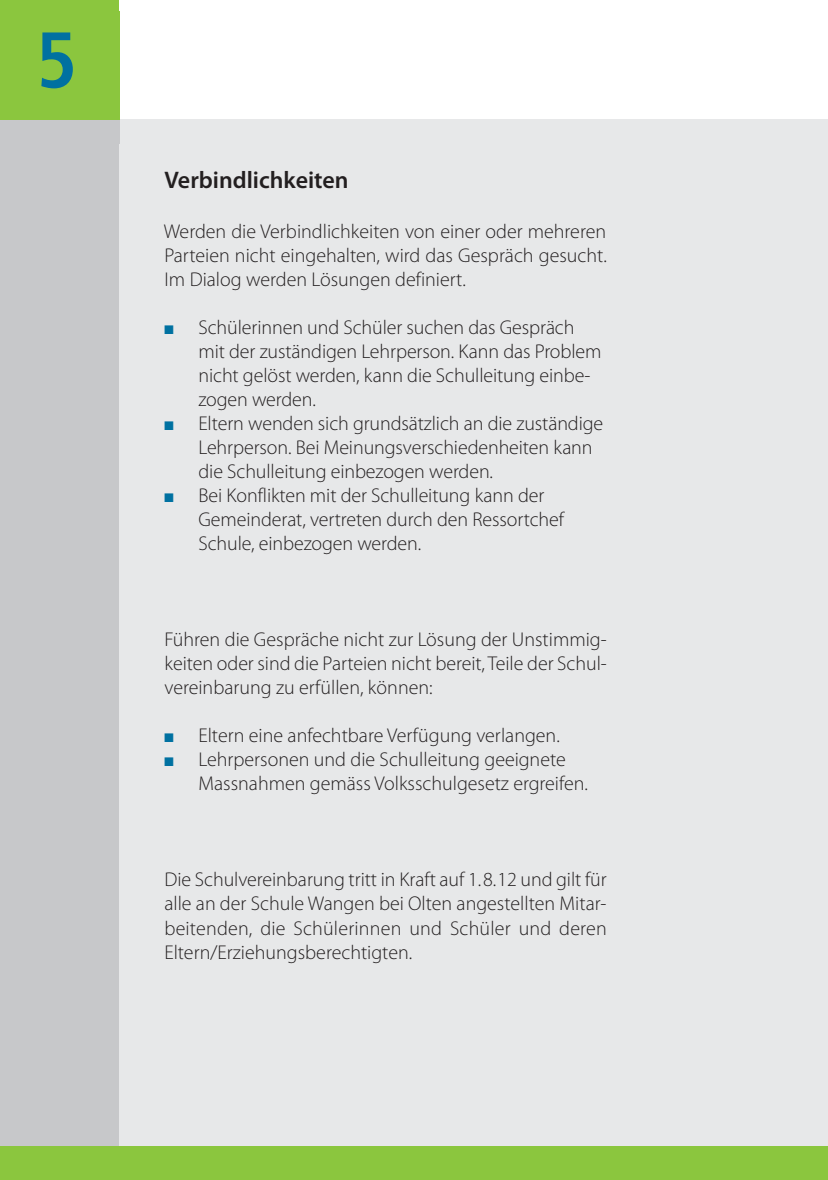
<style>
.page{position:relative;width:828px;height:1180px;background:#fff}
.page>*{position:absolute;margin:0;border:0;box-sizing:border-box;transform-origin:0 0}
.t1{font:700 condensed 79px "Frutiger";color:#0071a1}
.t2{font:600 24px "Myriad Pro";color:#231f20}
.t3{font:300 20px/24px "Myriad Pro";letter-spacing:-.005em;color:#231f20;text-align:justify}
.s1{font-family:"Monotype Sorts";font-weight:400;font-size:12px;color:#0071a1}
</style>
<div class="page">
<div style="left:99px;top:119px;width:729px;height:1060px;background:#e7e8e9"></div>
<div style="left:0;top:0;width:119px;height:1145px;background:#c7c8ca"></div>
<div style="left:0;top:1145px;width:828px;height:34px;background:#8bc63e"></div>
<div style="left:0;top:0;width:119px;height:119px;background:#8bc63e"></div>
<img style="left:0;top:119px;width:120px;height:24px">
<img style="left:119px;top:11px;width:1px;height:108px">
<h1 class="t1" style="left:36px;top:28px;width:43px">5</h1>
<p class="t2" style="left:164px;top:171px;width:186px">Verbindlichkeiten</p>
<p class="t3" style="left:164px;top:221px;width:444px">Werden die Verbindlichkeiten von einer oder mehreren Parteien nicht eingehalten, wird das Gespräch gesucht.<br>Im Dialog werden Lösungen definiert.</p>
<p class="t3" style="left:164px;top:317px;width:411px"><span class="s1">N</span> Schülerinnen und Schüler suchen das Gespräch</p>
<p class="t3" style="left:198px;top:341px;width:404px">mit der zuständigen Lehrperson. Kann das Problem</p>
<p class="t3" style="left:198px;top:365px;width:393px">nicht gelöst werden, kann die Schulleitung einbe-</p>
<p class="t3" style="left:198px;top:389px;width:119px">zogen werden.</p>
<p class="t3" style="left:164px;top:413px;width:440px"><span class="s1">N</span> Eltern wenden sich grundsätzlich an die zuständige</p>
<p class="t3" style="left:198px;top:437px;width:396px">Lehrperson. Bei Meinungsverschiedenheiten kann</p>
<p class="t3" style="left:198px;top:461px;width:296px">die Schulleitung einbezogen werden.</p>
<p class="t3" style="left:164px;top:485px;width:381px"><span class="s1">N</span> Bei Konflikten mit der Schulleitung kann der</p>
<p class="t3" style="left:198px;top:509px;width:367px">Gemeinderat, vertreten durch den Ressortchef</p>
<p class="t3" style="left:198px;top:533px;width:224px">Schule, einbezogen werden.</p>
<p class="t3" style="left:164px;top:629px;width:444px">Führen die Gespräche nicht zur Lösung der Unstimmig&shy;keiten oder sind die Parteien nicht bereit, Teile der Schul&shy;vereinbarung zu erfüllen, können:</p>
<p class="t3" style="left:164px;top:725px;width:397px"><span class="s1">N</span> Eltern eine anfechtbare Verfügung verlangen.</p>
<p class="t3" style="left:164px;top:749px;width:403px"><span class="s1">N</span> Lehrpersonen und die Schulleitung geeignete</p>
<p class="t3" style="left:198px;top:773px;width:391px">Massnahmen gemäss Volksschulgesetz ergreifen.</p>
<p class="t3" style="left:164px;top:869px;width:444px">Die Schulvereinbarung tritt in Kraft auf 1.8.12 und gilt für alle an der Schule Wangen bei Olten angestellten Mitar&shy;beitenden, die Schülerinnen und Schüler und deren Eltern/Erziehungsberechtigten.</p>
</div>
